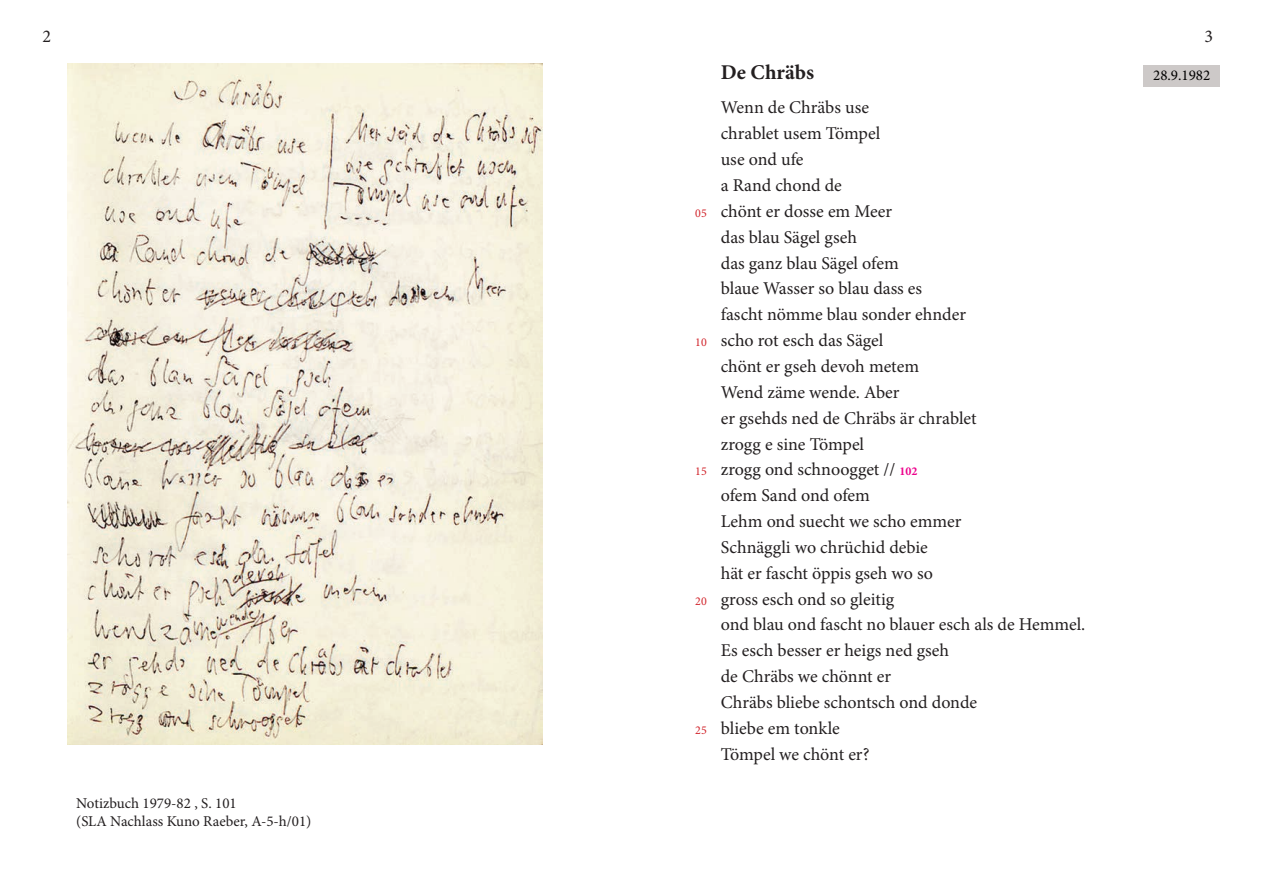
<style>
.page{position:relative;width:1263px;height:893px;background:#fff}
.page>*{position:absolute;margin:0;border:0;box-sizing:border-box;transform-origin:0 0}
.t1{font:700 21px "Minion Pro";color:#231f20}
.t2{font:18px "Minion Pro";letter-spacing:-.005em;color:#231f20}
.t3{font:15px/18px "Minion Pro";color:#231f20}
.t4{font:15px "Minion Pro";color:#000}
.s1{font-size:12px;color:#d1232a}
.s2{font-weight:700;font-size:12px;color:#ed028c}
</style>
<div class="page">
<div style="left:1143px;top:65px;width:77px;height:22px;background:#cdc9c8"></div>
<img style="left:68px;top:64px;width:474px;height:680px">
<p class="t2" style="left:43px;top:24px;width:10px">2</p>
<p class="t2" style="left:1204px;top:24px;width:10px">3</p>
<p class="t1" style="left:721px;top:58px;width:95px">De Chräbs</p>
<p class="t2" style="left:721px;top:96px;width:150px">Wenn de Chräbs use</p>
<p class="t2" style="left:721px;top:121px;width:161px">chrablet usem Tömpel</p>
<p class="t2" style="left:721px;top:147px;width:84px">use ond ufe</p>
<p class="t2" style="left:721px;top:173px;width:123px">a Rand chond de</p>
<p class="t2" style="left:695px;top:199px;width:198px"><span class="s1">05</span> chönt er dosse em Meer</p>
<p class="t2" style="left:721px;top:225px;width:138px">das blau Sägel gseh</p>
<p class="t2" style="left:721px;top:251px;width:179px">das ganz blau Sägel ofem</p>
<p class="t2" style="left:721px;top:277px;width:203px">blaue Wasser so blau dass es</p>
<p class="t2" style="left:721px;top:302px;width:247px">fascht nömme blau sonder ehnder</p>
<p class="t2" style="left:695px;top:328px;width:190px"><span class="s1">10</span> scho rot esch das Sägel</p>
<p class="t2" style="left:721px;top:354px;width:200px">chönt er gseh devoh metem</p>
<p class="t2" style="left:721px;top:380px;width:180px">Wend zäme wende. Aber</p>
<p class="t2" style="left:721px;top:406px;width:257px">er gsehds ned de Chräbs är chrablet</p>
<p class="t2" style="left:721px;top:432px;width:145px">zrogg e sine Tömpel</p>
<p class="t2" style="left:695px;top:458px;width:224px"><span class="s1">15</span> zrogg ond schnoogget // <span class="s2">102</span></p>
<p class="t2" style="left:721px;top:483px;width:151px">ofem Sand ond ofem</p>
<p class="t2" style="left:721px;top:509px;width:242px">Lehm ond suecht we scho emmer</p>
<p class="t2" style="left:721px;top:535px;width:209px">Schnäggli wo chrüchid debie</p>
<p class="t2" style="left:721px;top:561px;width:214px">hät er fascht öppis gseh wo so</p>
<p class="t2" style="left:695px;top:587px;width:200px"><span class="s1">20</span> gross esch ond so gleitig</p>
<p class="t2" style="left:721px;top:613px;width:366px">ond blau ond fascht no blauer esch als de Hemmel.</p>
<p class="t2" style="left:721px;top:638px;width:230px">Es esch besser er heigs ned gseh</p>
<p class="t2" style="left:721px;top:664px;width:172px">de Chräbs we chönnt er</p>
<p class="t2" style="left:721px;top:690px;width:258px">Chräbs bliebe schontsch ond donde</p>
<p class="t2" style="left:695px;top:716px;width:146px"><span class="s1">25</span> bliebe em tonkle</p>
<p class="t2" style="left:721px;top:742px;width:150px">Tömpel we chönt er?</p>
<p class="t4" style="left:1153px;top:66px;width:59px">28.9.1982</p>
<p class="t3" style="left:76px;top:794px;width:237px">Notizbuch 1979-82 , S. 101<br>(SLA Nachlass Kuno Raeber, A-5-h/01)</p>
</div>
